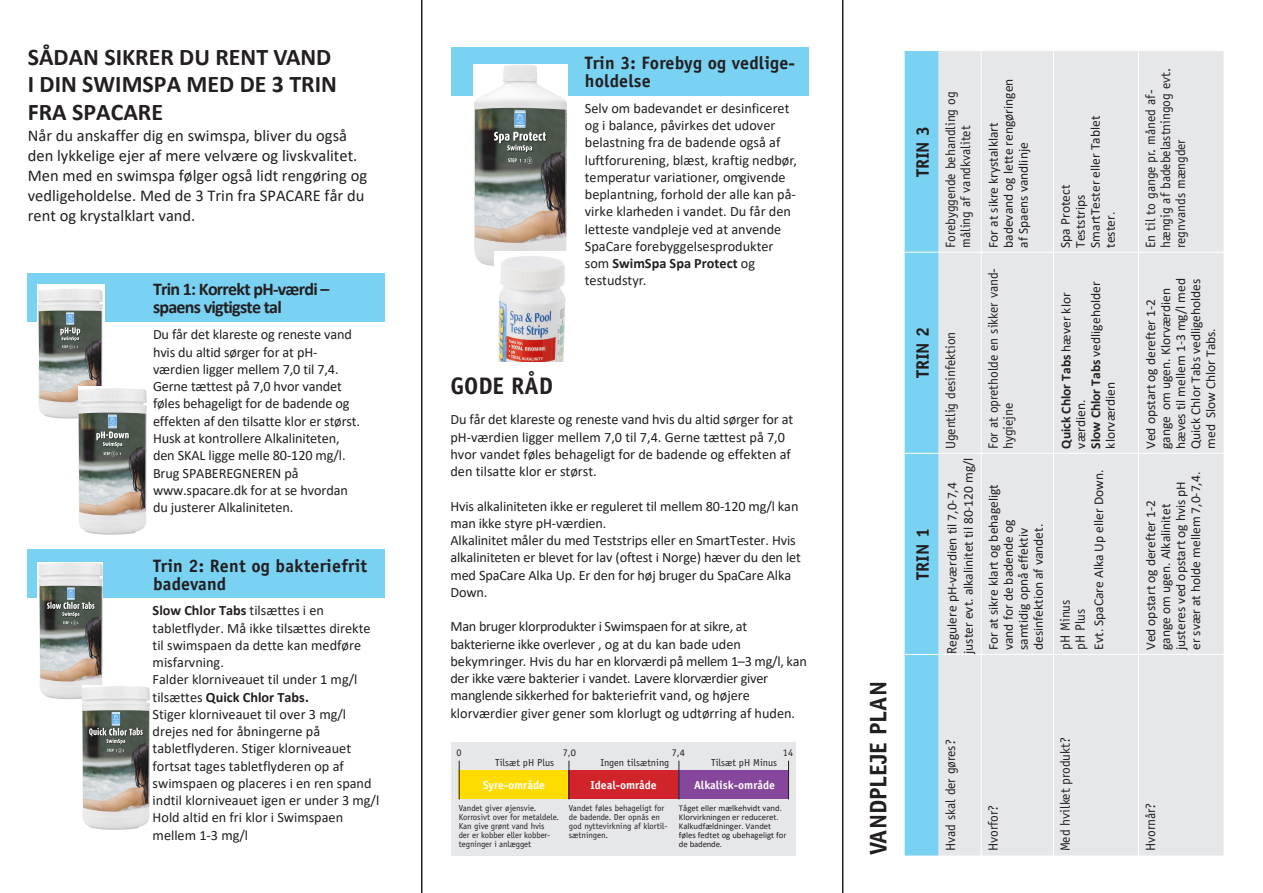
<style>
.page{position:relative;width:1263px;height:893px;background:#fff}
.page>*{position:absolute;margin:0;border:0;box-sizing:border-box;transform-origin:0 0}
.t1{font:700 24px/27.8px "Calibri";color:#231f20}
.t2{font:700 24px "Officina Sans";color:#231f20}
.t3{font:700 18px/18px "Officina Sans";letter-spacing:.01em;color:#231f20}
.t4{font:700 18px/18px "Calibri";letter-spacing:-.04em;color:#231f20}
.t5{font:16.5px/20px "Calibri";color:#231f20}
.t6{font:14.25px/17.2px "Calibri";color:#231f20}
.t7{font:14.25px/17.2px "Calibri";letter-spacing:-.02em;color:#231f20}
.t8{font:13.5px/15px "Calibri";color:#231f20}
.t9{font:13.5px/15px "Officina Sans";color:#231f20}
.t10{font:13.5px "Calibri";color:#221e1f}
.t11{font:700 11.7px "Officina Sans";color:#fff}
.t12{font:10.2px "Officina Sans";color:#231f20}
.t13{font:8.7px/9px "Officina Sans";color:#231f20}
.t14{font:8.7px/9px "Calibri";color:#231f20}
.s1{font-weight:700}
.s2{font-family:"Calibri"}
.s3{font-family:"Officina Sans"}
</style>
<div class="page">
<div style="left:28px;top:549px;width:357px;height:49px;background:#7ad2f3"></div>
<div style="left:452px;top:47px;width:357px;height:48px;background:#7ad2f3"></div>
<div style="left:28px;top:273px;width:357px;height:49px;background:#7ad2f3"></div>
<div style="left:452px;top:742px;width:344px;height:113px;background:#e6e7e9"></div>
<hr style="left:421px;top:0;width:1px;height:893px;background:#231f20">
<hr style="left:842px;top:0;width:1px;height:893px;background:#231f20">
<div style="left:905px;top:51px;width:34px;height:804px;background:#7ad2f3"></div>
<div style="left:939px;top:51px;width:284px;height:804px;background:#e6e7e9"></div>
<hr style="left:905px;top:654px;width:34px;height:1px;background:#fff">
<hr style="left:905px;top:453px;width:34px;height:1px;background:#fff">
<hr style="left:905px;top:252px;width:34px;height:1px;background:#fff">
<hr style="left:939px;top:654px;width:42px;height:1px;background:#fff">
<hr style="left:939px;top:453px;width:42px;height:1px;background:#fff">
<hr style="left:939px;top:252px;width:42px;height:1px;background:#fff">
<hr style="left:981px;top:654px;width:1px;height:201px;background:#fff">
<hr style="left:981px;top:453px;width:1px;height:201px;background:#fff">
<hr style="left:981px;top:654px;width:72px;height:1px;background:#fff">
<hr style="left:981px;top:252px;width:1px;height:201px;background:#fff">
<hr style="left:981px;top:453px;width:72px;height:1px;background:#fff">
<hr style="left:981px;top:51px;width:1px;height:201px;background:#fff">
<hr style="left:981px;top:252px;width:72px;height:1px;background:#fff">
<hr style="left:1053px;top:654px;width:1px;height:201px;background:#fff">
<hr style="left:1053px;top:453px;width:1px;height:201px;background:#fff">
<hr style="left:1054px;top:654px;width:84px;height:1px;background:#fff">
<hr style="left:1053px;top:252px;width:1px;height:201px;background:#fff">
<hr style="left:1054px;top:453px;width:84px;height:1px;background:#fff">
<hr style="left:1053px;top:51px;width:1px;height:201px;background:#fff">
<hr style="left:1054px;top:252px;width:84px;height:1px;background:#fff">
<hr style="left:1138px;top:654px;width:1px;height:201px;background:#fff">
<hr style="left:1138px;top:453px;width:1px;height:201px;background:#fff">
<hr style="left:1139px;top:654px;width:84px;height:1px;background:#fff">
<hr style="left:1138px;top:252px;width:1px;height:201px;background:#fff">
<hr style="left:1139px;top:453px;width:84px;height:1px;background:#fff">
<hr style="left:1138px;top:51px;width:1px;height:201px;background:#fff">
<hr style="left:1139px;top:252px;width:84px;height:1px;background:#fff">
<div style="left:459px;top:770px;width:110px;height:29px;background:#ffdc01"></div>
<div style="left:569px;top:770px;width:110px;height:29px;background:#d1232a"></div>
<div style="left:679px;top:770px;width:110px;height:29px;background:#84479b"></div>
<hr style="left:459px;top:761px;width:1px;height:38px;background:#231f20">
<hr style="left:569px;top:761px;width:1px;height:38px;background:#231f20">
<hr style="left:678px;top:761px;width:1px;height:38px;background:#231f20">
<hr style="left:788px;top:761px;width:1px;height:38px;background:#231f20">
<img style="left:37px;top:285px;width:67px;height:134px">
<img style="left:78px;top:387px;width:68px;height:147px">
<img style="left:38px;top:562px;width:65px;height:138px">
<img style="left:82px;top:686px;width:68px;height:144px">
<img style="left:474px;top:64px;width:93px;height:202px">
<img style="left:495px;top:252px;width:72px;height:110px">
<p class="t1" style="left:28px;top:43px;width:311px">SÅDAN SIKRER DU RENT VAND<br>I DIN SWIMSPA MED DE 3 TRIN<br>FRA SPACARE</p>
<p class="t5" style="left:28px;top:126px;width:341px">Når du anskaffer dig en swimspa, bliver du også den lykkelige ejer af mere velvære og livskvalitet.<br>Men med en swimspa følger også lidt rengøring og vedligeholdelse. Med de 3 Trin fra SPACARE får du rent og krystalklart vand.</p>
<p class="t4" style="left:153px;top:280px;width:178px">Trin 1: Korrekt pH-værdi – spaens vigtigste tal</p>
<p class="t6" style="left:153px;top:326px;width:209px">Du får det klareste og reneste vand hvis du altid sørger for at pH&shy;værdien ligger mellem 7,0 til 7,4.<br>Gerne tættest på 7,0 hvor vandet føles behageligt for de badende og effekten af den tilsatte klor er størst.<br>Husk at kontrollere Alkaliniteten, den SKAL ligge melle 80-120 mg/l.<br>Brug SPABEREGNEREN på www.spacare.dk for at se hvordan du justerer Alkaliniteten.</p>
<p class="t3" style="left:153px;top:557px;width:216px">Trin 2: Rent og bakteriefrit badevand</p>
<p class="t6" style="left:153px;top:602px;width:228px"><span class="s1">Slow Chlor Tabs</span> tilsættes i en tabletflyder. Må ikke tilsættes direkte til swimspaen da dette kan medføre misfarvning.<br>Falder klorniveauet til under 1 mg/l tilsættes <span class="s1">Quick Chlor Tabs.<br></span>Stiger klorniveauet til over 3 mg/l drejes ned for åbningerne på tabletflyderen. Stiger klorniveauet fortsat tages tabletflyderen op af swimspaen og placeres i en ren spand indtil klorniveauet igen er under 3 mg/l<br>Hold altid en fri klor i Swimspaen mellem 1-3 mg/l</p>
<p class="t3" style="left:585px;top:54px;width:212px">Trin 3: Forebyg og vedlige&shy;holdelse</p>
<p class="t6" style="left:585px;top:99px;width:214px">Selv om badevandet er desinficeret og i balance, påvirkes det udover belastning fra de badende også af luftforurening, blæst, kraftig nedbør, tempe ratur variationer, om givende beplantning, forhold der alle kan på&shy;virke klar heden i vandet. Du får den letteste vandpleje ved at anvende<br>SpaCare forebyggelsesprodukter som <span class="s1">SwimSpa Spa Protect</span> og testudstyr.</p>
<p class="t2" style="left:450px;top:371px;width:104px">GODE RÅD</p>
<p class="t6" style="left:450px;top:411px;width:344px">Du får det klareste og reneste vand hvis du altid sørger for at pH-værdien ligger mellem 7,0 til 7,4. Gerne tættest på 7,0 hvor vandet føles behageligt for de badende og effekten af den tilsatte klor er størst.</p>
<p class="t6" style="left:450px;top:497px;width:352px">Hvis alkaliniteten ikke er reguleret til mellem 80-120 mg/l kan man ikke styre pH-værdien.<br>Alkalinitet måler du med Teststrips eller en SmartTester. Hvis alkaliniteten er blevet for lav (oftest i Norge) hæver du den let med SpaCare Alka Up. Er den for høj bruger du SpaCare Alka Down.</p>
<p class="t7" style="left:450px;top:618px;width:358px">Man bruger klorprodukter i Swimspaen for at sikre, at bakterierne ikke overlever , og at du kan bade uden bekymringer. Hvis du har en klorværdi på mellem 1–3 mg/l, kan der ikke være bakterier i vandet. Lavere klorværdier giver manglende sikkerhed for bakteriefrit vand, og højere klorværdier giver gener som klorlugt og udtørring af huden.</p>
<p class="t12" style="left:456px;top:746px;width:7px">0</p>
<p class="t12" style="left:563px;top:746px;width:15px">7,<span class="s2">0</span></p>
<p class="t12" style="left:672px;top:746px;width:15px">7,<span class="s2">4</span></p>
<p class="t12" style="left:783px;top:746px;width:12px">14</p>
<p class="t12" style="left:495px;top:757px;width:60px">Tilsæt pH Plus</p>
<p class="t13" style="left:459px;top:803px;width:102px">Vandet giver øjensvie.<br>Korrosivt over for metaldele.</p>
<p class="t13" style="left:459px;top:821px;width:93px">Kan give grønt vand hvis der er kobber eller kobber&shy;tegninger i anlægget</p>
<p class="t12" style="left:600px;top:757px;width:70px">Ingen tilsætning</p>
<p class="t12" style="left:711px;top:757px;width:67px">Tilsæt pH Minus</p>
<p class="t11" style="left:483px;top:777px;width:63px">Syre-område</p>
<p class="t11" style="left:591px;top:777px;width:68px">Ideal-område</p>
<p class="t11" style="left:694px;top:777px;width:82px">Alkalisk-område</p>
<p class="t13" style="left:569px;top:803px;width:100px">Vandet føles behageligt for de badende. Der opnås en god nyttevirkning af klortil&shy;sætningen.</p>
<p class="t14" style="left:679px;top:803px;width:109px">Tåget eller mælkehvidt vand.<br>Klorvirkningen er reduceret.<br>Kalkudfældninger. Vandet føles fedtet og ubehageligt for de badende.</p>
<p class="t2" style="left:863px;top:855px;width:175px;rotate:-90deg">VANDPLEJE PLAN</p>
<p class="t3" style="left:913px;top:177px;width:53px;rotate:-90deg">TRIN 3</p>
<p class="t3" style="left:913px;top:378px;width:53px;rotate:-90deg">TRIN 2</p>
<p class="t3" style="left:913px;top:579px;width:53px;rotate:-90deg">TRIN 1</p>
<p class="t9" style="left:943px;top:248px;width:158px;rotate:-90deg">Forebyggende behandling og måling af vandkvalitet</p>
<p class="t9" style="left:943px;top:449px;width:119px;rotate:-90deg">Ugentlig desinfektion</p>
<p class="t8" style="left:943px;top:654px;width:198px;line-height:16.2px;rotate:-90deg"><span class="s3">R</span>egulere pH-værdien til 7,0-7,4 juster evt. alkalinitet til 80-120 mg/l</p>
<p class="t8" style="left:985px;top:248px;width:171px;rotate:-90deg">For at sikre krystalklart badevand og lette rengøringen af Spaens vandlinje</p>
<p class="t9" style="left:986px;top:449px;width:183px;rotate:-90deg">For at opretholde en sikker vand&shy;hygiejne</p>
<p class="t8" style="left:985px;top:650px;width:168px;rotate:-90deg">For at sikre klart og behageligt vand for de badende og samtidig opnå effektiv desinfektion af vandet.</p>
<p class="t8" style="left:1058px;top:248px;width:134px;rotate:-90deg">Spa Protect<br>Teststrips<br>SmartTester eller Tablet tester.</p>
<p class="t8" style="left:1058px;top:449px;width:168px;rotate:-90deg"><span class="s1">Quick Chlor Tabs</span> hæver klor værdien.<br><span class="s1">Slow Chlor Tabs</span> vedligeholder klorværdien</p>
<p class="t10" style="left:1089px;top:650px;width:181px;rotate:-90deg">Evt. SpaCare Alka Up eller Down.</p>
<p class="t9" style="left:1058px;top:650px;width:52px;rotate:-90deg">pH Minus</p>
<p class="t9" style="left:1073px;top:650px;width:43px;rotate:-90deg">pH Plus</p>
<p class="t9" style="left:943px;top:851px;width:113px;rotate:-90deg">Hvad skal der gøres?</p>
<p class="t9" style="left:986px;top:851px;width:48px;rotate:-90deg">Hvorfor?</p>
<p class="t9" style="left:1058px;top:851px;width:116px;rotate:-90deg">Med hvilket produkt?</p>
<p class="t9" style="left:1143px;top:248px;width:181px;rotate:-90deg">En til to gange pr. måned af&shy;hængig af badebelastningog evt. regnvands mængder</p>
<p class="t8" style="left:1143px;top:449px;width:172px;rotate:-90deg">Ved opstart og derefter 1-2 gange om ugen. Klorværdien hæves til mellem 1-3 mg/l med<br>Quick Chlor Tabs vedligeholdes med Slow Chlor Tabs.</p>
<p class="t8" style="left:1143px;top:650px;width:180px;rotate:-90deg">Ved opstart og derefter 1-2 gange om ugen. Alkalinitet justeres ved opstart og hvis pH er svær at holde mellem 7,0-7,4.</p>
<p class="t9" style="left:1143px;top:851px;width:50px;rotate:-90deg">Hvornår?</p>
</div>
